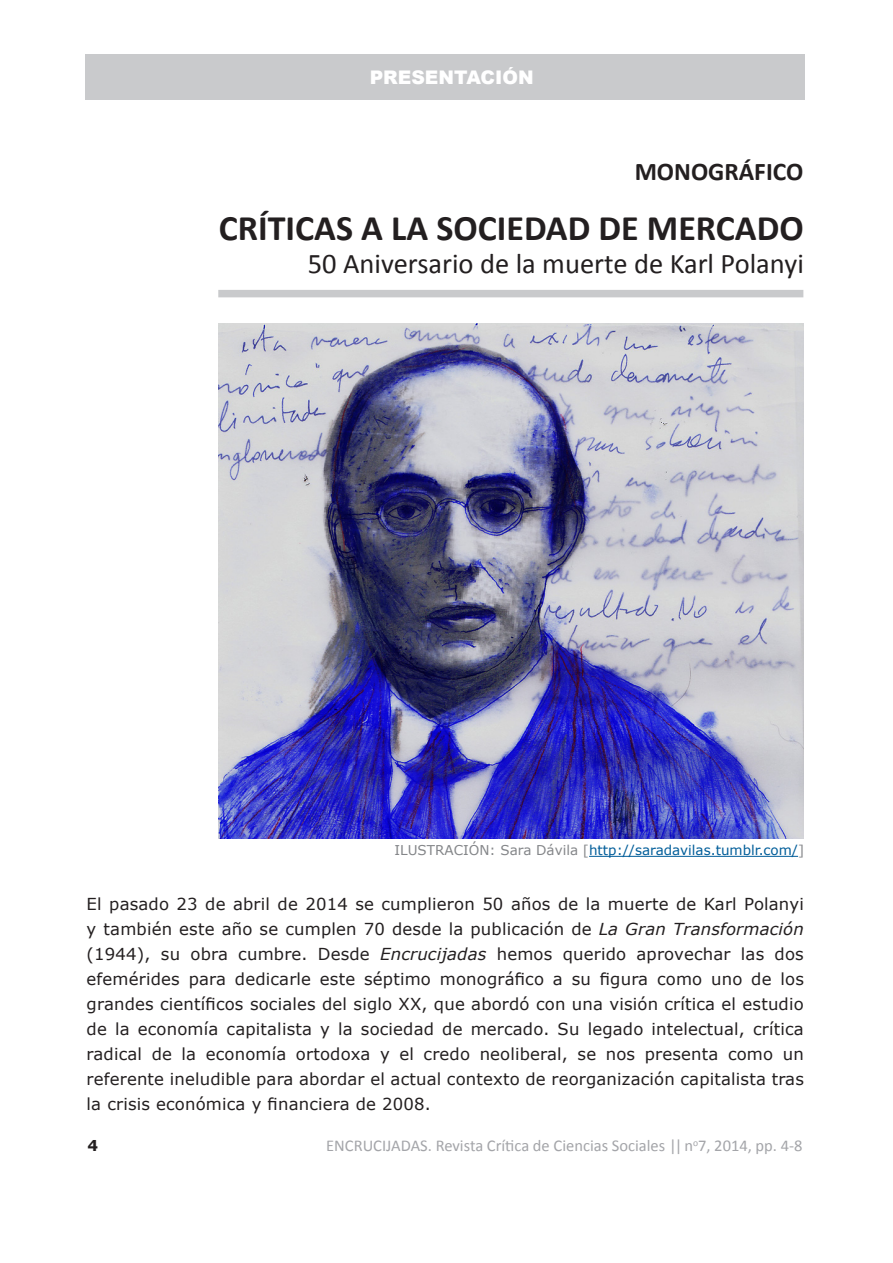
<style>
.page{position:relative;width:893px;height:1263px;background:#fff}
.page>*{position:absolute;margin:0;border:0;box-sizing:border-box;transform-origin:0 0}
.t1{font:700 36px "Calibri";color:#231f20}
.t2{font:28.5px "Calibri";color:#231f20}
.t3{font:700 25.5px "Calibri";color:#231f20}
.t4{font:900 18.75px "Arial";color:#fff}
.Paragraph_Style_1{font:16.5px/25px "Verdana";letter-spacing:.01em;color:#231f20;text-align:justify}
.t5{font:16.5px "Calibri";color:#a4a5a9}
.t6{font:700 15px "Verdana";color:#231f20}
.t7{font:13.5px "Verdana";color:#015d99}
.s1{color:#848689}
.s2{font-style:italic}
</style>
<div class="page">
<div style="left:88px;top:54px;width:717px;height:46px;background:#c9cacc"></div>
<div style="left:218px;top:290px;width:585px;height:7px;background:#c9cacc"></div>
<hr style="left:589px;top:856px;width:209px;height:1px;background:#015d99">
<img style="left:218px;top:324px;width:585px;height:514px">
<p class="t4" style="left:367px;top:63px;width:166px">PRESENTACIÓN</p>
<p class="t4" style="left:370px;top:63px;width:166px">PRESENTACIÓN</p>
<p class="t3" style="left:635px;top:155px;width:170px">MONOGRÁFICO</p>
<p class="t1" style="left:219px;top:206px;width:586px">CRÍTICAS A LA SOCIEDAD DE MERCADO</p>
<p class="t2" style="left:308px;top:246px;width:498px">50 Aniversario de la muerte de Karl Polanyi</p>
<p class="t7" style="left:394px;top:842px;width:411px"><span class="s1">ILUSTRACIÓN: Sara Dávila [</span>http://saradavilas.tumblr.com/<span class="s1">]</span></p>
<p class="Paragraph_Style_1" style="left:87px;top:891px;width:719px">El pasado 23 de abril de 2014 se cumplieron 50 años de la muerte de Karl Polanyi y también este año se cumplen 70 desde la publicación de <span class="s2">La Gran Transformación </span>(1944), su obra cumbre. Desde <span class="s2">Encrucijadas</span> hemos querido aprovechar las dos efemérides para dedicarle este séptimo monográfico a su figura como uno de los grandes científicos sociales del siglo XX, que abordó con una visión crítica el estudio de la economía capitalista y la sociedad de mercado. Su legado intelectual, crítica radical de la economía ortodoxa y el credo neoliberal, se nos presenta como un referente ineludible para abordar el actual contexto de reorganización capitalista tras la crisis económica y financiera de 2008.</p>
<p class="t6" style="left:88px;top:1136px;width:12px">4</p>
<p class="t5" style="left:326px;top:1135px;width:478px">ENCRUCIJADAS. Revista Crítica de Ciencias Sociales || n<sup>o</sup>7, 2014, pp. 4-8</p>
</div>
